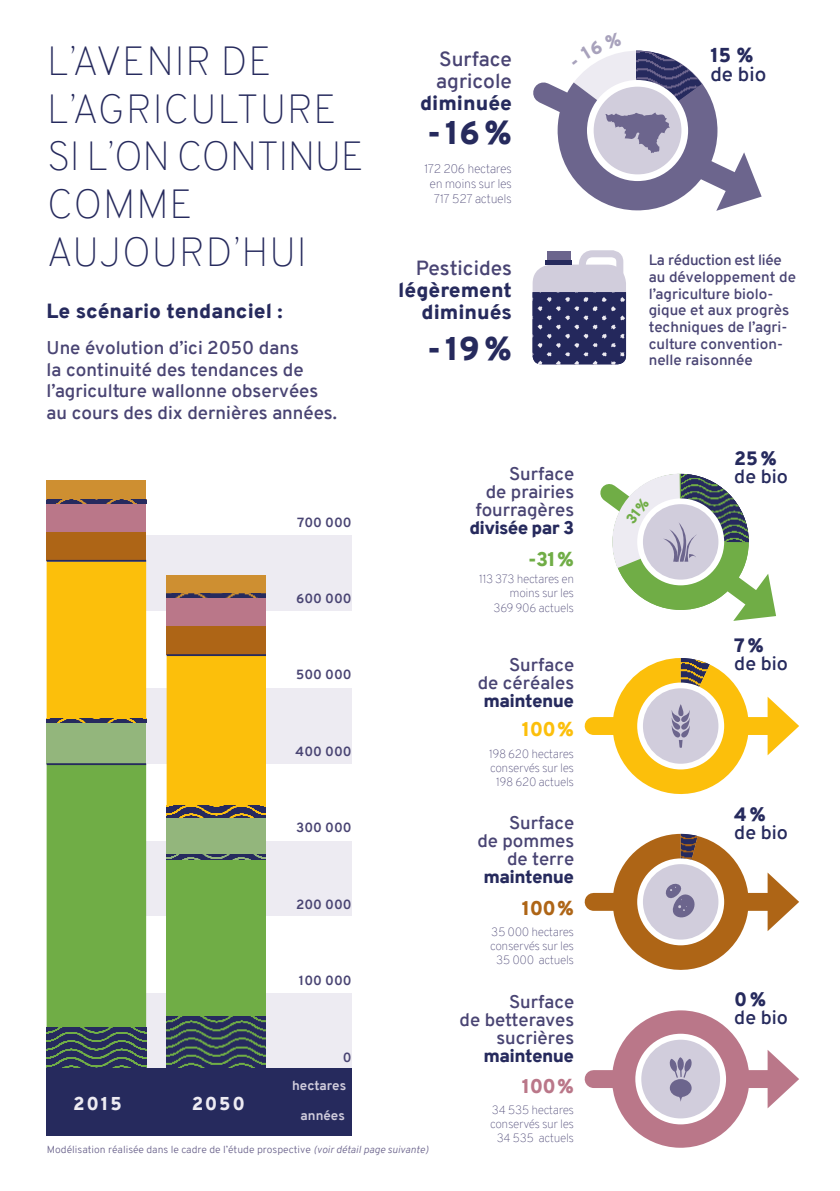
<style>
.page{position:relative;width:840px;height:1191px;background:#fff}
.page>*{position:absolute;margin:0;border:0;box-sizing:border-box;transform-origin:0 0}
.t1{font:100 39.6px/47.6px "Overpass";letter-spacing:.005em;color:#262a5d;scale:1.04 1}
.t2{font:900 32px "Overpass";color:#262a5d;scale:1.04 1}
.t3{font:900 20px/22px "Overpass";color:#262a5d;text-align:right;scale:1.04 1}
.t4{font:600 20px/22px "Overpass";color:#494473;scale:1.04 1}
.t5{font:600 19.6px "Overpass";color:#262a5d;scale:1.04 1}
.t6{font:900 19.6px "Overpass";color:#262a5d;scale:1.04 1}
.t7{font:900 19.4px "Overpass";color:#fcbf0b;scale:1.04 1}
.t8{font:900 19.4px "Overpass";color:#ae6516;scale:1.04 1}
.t9{font:900 19.4px "Overpass";color:#ba7789;scale:1.04 1}
.t10{font:900 19.4px "Overpass";color:#70ad46;scale:1.04 1}
.t11{font:600 18.8px "Overpass";color:#262a5d;scale:1.04 1}
.t12{font:900 18.8px "Overpass";color:#262a5d;scale:1.04 1}
.t13{font:900 18.2px "Overpass";letter-spacing:.09em;color:#edebf2;scale:1.04 1}
.t14{font:600 18px/21.6px "Overpass";color:#494473;scale:1.04 1}
.t15{font:600 17.8px/18px "Overpass";color:#494473;text-align:right;scale:1.04 1}
.t16{font:900 17.8px "Overpass";letter-spacing:-.03em;color:#262a5d;scale:1.04 1}
.t17{font:600 14.6px/16.6px "Overpass";color:#494473;scale:1.04 1}
.t18{font:700 13px "Overpass";color:#494473;scale:1.04 1}
.t19{font:700 13px "Overpass";letter-spacing:-.005em;color:#d1cddc;scale:1.04 1}
.t20{font:100 12.2px/14.6px "Overpass";letter-spacing:-.03em;color:#494473;text-align:right;scale:1.04 1}
.t21{font:100 11.6px/14px "Overpass";letter-spacing:-.03em;color:#494473;text-align:right;scale:1.04 1}
.t22{font:300 10px "Overpass";color:#6c658d;scale:1.04 1}
.s1{font-style:italic}
</style>
<div class="page">
<div style="left:593px;top:717px;width:186px;height:18px;background:#fcbf0b"></div>
<svg style="left:767px;top:696px;width:31px;height:59px"></svg>
<svg style="left:602px;top:658px;width:155px;height:136px"></svg>
<div style="left:593px;top:893px;width:186px;height:17px;background:#ae6516"></div>
<svg style="left:767px;top:872px;width:31px;height:59px"></svg>
<svg style="left:605px;top:834px;width:150px;height:136px"></svg>
<div style="left:593px;top:1070px;width:186px;height:18px;background:#ba7789"></div>
<svg style="left:767px;top:1050px;width:31px;height:58px"></svg>
<svg style="left:611px;top:1010px;width:138px;height:138px"></svg>
<svg style="left:532px;top:250px;width:94px;height:110px"></svg>
<img style="left:532px;top:292px;width:93px;height:72px">
<div style="left:47px;top:535px;width:304px;height:76px;background:#edebf2"></div>
<div style="left:47px;top:688px;width:304px;height:76px;background:#edebf2"></div>
<div style="left:47px;top:840px;width:304px;height:76px;background:#edebf2"></div>
<div style="left:47px;top:993px;width:304px;height:75px;background:#edebf2"></div>
<div style="left:166px;top:859px;width:100px;height:157px;background:#70ad46"></div>
<div style="left:166px;top:817px;width:100px;height:38px;background:#93b67c"></div>
<div style="left:166px;top:656px;width:100px;height:149px;background:#fcbf0b"></div>
<div style="left:166px;top:625px;width:100px;height:30px;background:#ae6516"></div>
<div style="left:166px;top:597px;width:100px;height:28px;background:#ba7789"></div>
<div style="left:166px;top:575px;width:100px;height:18px;background:#ce8f31"></div>
<img style="left:166px;top:854px;width:100px;height:5px">
<img style="left:166px;top:805px;width:100px;height:12px">
<img style="left:166px;top:593px;width:100px;height:4px">
<img style="left:166px;top:1016px;width:100px;height:51px">
<hr style="left:166px;top:654px;width:100px;height:2px;background:#262a5d">
<div style="left:47px;top:1068px;width:304px;height:67px;background:#262a5d"></div>
<div style="left:47px;top:765px;width:99px;height:262px;background:#70ad46"></div>
<div style="left:47px;top:723px;width:99px;height:40px;background:#93b67c"></div>
<div style="left:47px;top:562px;width:99px;height:157px;background:#fcbf0b"></div>
<div style="left:47px;top:531px;width:99px;height:30px;background:#ae6516"></div>
<div style="left:47px;top:503px;width:99px;height:28px;background:#ba7789"></div>
<div style="left:47px;top:481px;width:99px;height:20px;background:#ce8f31"></div>
<img style="left:47px;top:1027px;width:99px;height:40px">
<img style="left:47px;top:500px;width:99px;height:4px">
<img style="left:47px;top:719px;width:99px;height:4px">
<hr style="left:47px;top:763px;width:99px;height:2px;background:#262a5d">
<hr style="left:47px;top:560px;width:99px;height:2px;background:#262a5d">
<svg style="left:600px;top:473px;width:176px;height:148px"></svg>
<svg style="left:533px;top:50px;width:229px;height:161px"></svg>
<h1 class="t1" style="left:47px;top:38px;width:307px">L’AVENIR DE<br>L’AGRICULTURE<br>SI L’ON CONTINUE<br>COMME<br>AUJOURD’HUI</h1>
<h3 class="t3" style="left:47px;top:300px;width:228px">Le scénario tendanciel :</h3>
<h3 class="t14" style="left:47px;top:337px;width:280px">Une évolution d’ici 2050 dans<br>la continuité des tendances de l’agriculture wallonne observées au cours des dix dernières années.</h3>
<p class="t18" style="left:297px;top:513px;width:54px">700 000</p>
<p class="t18" style="left:296px;top:589px;width:55px">600 000</p>
<p class="t18" style="left:296px;top:665px;width:55px">500 000</p>
<p class="t18" style="left:295px;top:742px;width:55px">400 000</p>
<p class="t18" style="left:296px;top:818px;width:55px">300 000</p>
<p class="t18" style="left:296px;top:895px;width:55px">200 000</p>
<p class="t18" style="left:299px;top:971px;width:52px">100 000</p>
<h3 class="t4" style="left:436px;top:48px;width:74px">Surface agricole</h3>
<h3 class="t3" style="left:420px;top:92px;width:90px">diminuée</h3>
<h2 class="t2" style="left:427px;top:110px;width:83px">-16%</h2>
<p class="t20" style="left:424px;top:162px;width:86px">172 206 hectares en moins sur les<br>717 527 actuels</p>
<h3 class="t4" style="left:415px;top:257px;width:94px">Pesticides</h3>
<h3 class="t3" style="left:398px;top:279px;width:111px">légèrement diminués</h3>
<h2 class="t2" style="left:427px;top:325px;width:83px">-19%</h2>
<h3 class="t15" style="left:475px;top:465px;width:96px">Surface<br>de prairies fourragères</h3>
<h3 class="t16" style="left:469px;top:515px;width:102px">divisée par 3</h3>
<p class="t21" style="left:478px;top:572px;width:93px">113 373 hectares en moins sur les<br>369 906 actuels</p>
<h3 class="t10" style="left:528px;top:545px;width:46px">-31%</h3>
<h3 class="t15" style="left:477px;top:655px;width:94px">Surface<br>de céréales</h3>
<h3 class="t16" style="left:483px;top:687px;width:89px">maintenue</h3>
<h3 class="t7" style="left:521px;top:716px;width:52px">100%</h3>
<p class="t21" style="left:488px;top:747px;width:84px">198 620 hectares conservés sur les<br>198 620 actuels</p>
<h3 class="t15" style="left:477px;top:813px;width:95px">Surface<br>de pommes de terre</h3>
<h3 class="t16" style="left:483px;top:863px;width:89px">maintenue</h3>
<h3 class="t8" style="left:521px;top:894px;width:52px">100%</h3>
<p class="t21" style="left:490px;top:924px;width:82px;text-align:center">35 000 hectares conservés sur les<br>35 000 actuels</p>
<p class="t18" style="left:343px;top:1047px;width:10px">0</p>
<p class="t19" style="left:292px;top:1076px;width:54px">hectares</p>
<p class="t19" style="left:300px;top:1105px;width:44px">années</p>
<h3 class="t13" style="left:73px;top:1090px;width:48px">2015</h3>
<h3 class="t13" style="left:192px;top:1090px;width:53px">2050</h3>
<p class="t22" style="left:47px;top:1142px;width:368px">Modélisation réalisée dans le cadre de l’étude prospective <span class="s1">(voir détail page suivante)</span></p>
<h3 class="t15" style="left:459px;top:992px;width:112px">Surface<br>de betteraves sucrières</h3>
<h3 class="t16" style="left:483px;top:1043px;width:89px">maintenue</h3>
<h3 class="t9" style="left:521px;top:1072px;width:52px">100%</h3>
<p class="t21" style="left:490px;top:1103px;width:82px;text-align:center">34 535 hectares conservés sur les<br>34 535 actuels</p>
<h3 class="t6" style="left:710px;top:41px;width:43px">15 %</h3>
<h3 class="t5" style="left:710px;top:60px;width:55px">de bio</h3>
<p class="t17" style="left:648px;top:252px;width:143px">La réduction est liée au développement de l’agriculture biolo&shy;gique et aux progrès techniques de l’agri&shy;culture convention&shy;nelle raisonnée</p>
<h3 class="t12" style="left:733px;top:445px;width:43px">25%</h3>
<h3 class="t11" style="left:733px;top:463px;width:53px">de bio</h3>
<h3 class="t12" style="left:733px;top:632px;width:30px">7%</h3>
<h3 class="t11" style="left:733px;top:650px;width:53px">de bio</h3>
<h3 class="t12" style="left:733px;top:801px;width:32px">4%</h3>
<h3 class="t11" style="left:733px;top:819px;width:53px">de bio</h3>
<h3 class="t12" style="left:733px;top:985px;width:32px">0%</h3>
<h3 class="t11" style="left:733px;top:1003px;width:53px">de bio</h3>
</div>
